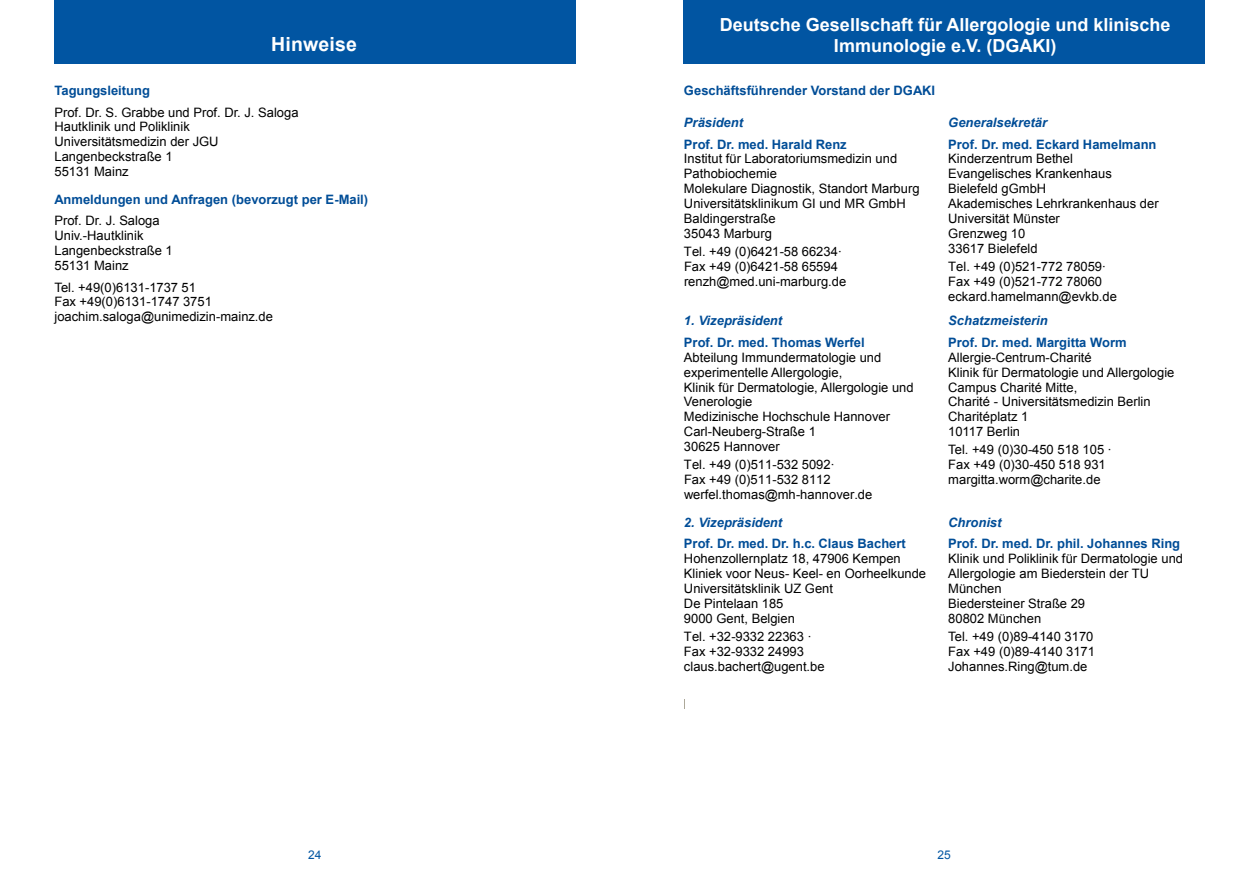
<style>
.page{position:relative;width:1259px;height:893px;background:#fff}
.page>*{position:absolute;margin:0;border:0;box-sizing:border-box;transform-origin:0 0}
.t1{font:700 19.5px "Arial";letter-spacing:.01em;color:#fff}
.t2{font:700 18px/21px "Arial";color:#fff;text-align:center}
.t3{font:700 15.15px/17.5px "Arial";color:#fff;text-align:center}
.t4{font:12.9px/14.9px "Arial";color:#000}
.t5{font:700 12.9px "Arial";color:#004d97}
.t6{font:italic 700 12.9px "Arial";color:#004d97}
.t7{font:12px "Arial";color:#0155a2}
</style>
<div class="page">
<div style="left:54px;top:0;width:521px;height:64px;background:#0155a2"></div>
<div style="left:683px;top:0;width:522px;height:64px;background:#0155a2"></div>
<h1 class="t1" style="left:271px;top:34px;width:87px">Hinweise</h1>
<p class="t5" style="left:54px;top:83px;width:97px">Tagungsleitung</p>
<p class="t4" style="left:54px;top:105px;width:246px">Prof. Dr. S. Grabbe und Prof. Dr. J. Saloga<br>Hautklinik und Poliklinik<br>Universitätsmedizin der JGU<br>Langenbeckstraße 1<br>55131 Mainz</p>
<p class="t5" style="left:54px;top:192px;width:315px">Anmeldungen und Anfragen (bevorzugt per E-Mail)</p>
<p class="t4" style="left:54px;top:213px;width:120px">Prof. Dr. J. Saloga<br>Univ.-Hautklinik<br>Langenbeckstraße 1<br>55131 Mainz</p>
<p class="t4" style="left:54px;top:280px;width:220px">Tel. +49(0)6131-1737 51<br>Fax +49(0)6131-1747 3751 joachim.saloga@unimedizin-mainz.de</p>
<p class="t3" style="left:755px;top:8px;width:380px">Deutsche Gesellschaft für Allergologie und klinische<br>Immunologie e.V. (DGAKI)</p>
<h2 class="t2" style="left:720px;top:14px;width:452px">Deutsche Gesellschaft für Allergologie und klinische<br>Immunologie e.V. (DGAKI)</h2>
<p class="t5" style="left:684px;top:84px;width:253px">Geschäftsführender Vorstand der DGAKI</p>
<p class="t6" style="left:684px;top:115px;width:61px">Präsident</p>
<p class="t5" style="left:684px;top:137px;width:164px">Prof. Dr. med. Harald Renz</p>
<p class="t4" style="left:684px;top:152px;width:237px">Institut für Laboratoriumsmedizin und<br>Pathobiochemie<br>Molekulare Diagnostik, Standort Marburg<br>Universitätsklinikum GI und MR GmbH<br>Baldingerstraße<br>35043 Marburg</p>
<p class="t4" style="left:684px;top:244px;width:164px">Tel. +49 (0)6421-58 66234·<br>Fax +49 (0)6421-58 65594 renzh@med.uni-marburg.de</p>
<p class="t6" style="left:684px;top:314px;width:100px">1. Vizepräsident</p>
<p class="t5" style="left:684px;top:335px;width:182px">Prof. Dr. med. Thomas Werfel</p>
<p class="t4" style="left:684px;top:350px;width:231px">Abteilung Immundermatologie und experimentelle Allergologie,<br>Klinik für Dermatologie, Allergologie und<br>Venerologie<br>Medizinische Hochschule Hannover<br>Carl-Neuberg-Straße 1<br>30625 Hannover</p>
<p class="t4" style="left:684px;top:457px;width:190px">Tel. +49 (0)511-532 5092·<br>Fax +49 (0)511-532 8112 werfel.thomas@mh-hannover.de</p>
<p class="t6" style="left:684px;top:515px;width:100px">2. Vizepräsident</p>
<p class="t5" style="left:684px;top:537px;width:223px">Prof. Dr. med. Dr. h.c. Claus Bachert</p>
<p class="t4" style="left:684px;top:551px;width:244px">Hohenzollernplatz 18, 47906 Kempen<br>Kliniek voor Neus- Keel- en Oorheelkunde<br>Universitätsklinik UZ Gent<br>De Pintelaan 185<br>9000 Gent, Belgien</p>
<p class="t4" style="left:684px;top:629px;width:142px">Tel. +32-9332 22363 ·<br>Fax +32-9332 24993 claus.bachert@ugent.be</p>
<p class="t6" style="left:948px;top:115px;width:100px">Generalsekretär</p>
<p class="t5" style="left:948px;top:137px;width:210px">Prof. Dr. med. Eckard Hamelmann</p>
<p class="t4" style="left:948px;top:152px;width:212px">Kinderzentrum Bethel<br>Evangelisches Krankenhaus<br>Bielefeld gGmbH<br>Akademisches Lehrkrankenhaus der<br>Universität Münster<br>Grenzweg 10<br>33617 Bielefeld</p>
<p class="t4" style="left:948px;top:259px;width:170px">Tel. +49 (0)521-772 78059·<br>Fax +49 (0)521-772 78060 eckard.hamelmann@evkb.de</p>
<p class="t6" style="left:948px;top:314px;width:101px">Schatzmeisterin</p>
<p class="t5" style="left:948px;top:335px;width:180px">Prof. Dr. med. Margitta Worm</p>
<p class="t4" style="left:948px;top:350px;width:228px">Allergie-Centrum-Charité<br>Klinik für Dermatologie und Allergologie<br>Campus Charité Mitte,<br>Charité - Universitätsmedizin Berlin<br>Charitéplatz 1<br>10117 Berlin</p>
<p class="t4" style="left:948px;top:443px;width:165px">Tel. +49 (0)30-450 518 105 ·<br>Fax +49 (0)30-450 518 931 margitta.worm@charite.de</p>
<p class="t6" style="left:948px;top:515px;width:55px">Chronist</p>
<p class="t5" style="left:948px;top:537px;width:233px">Prof. Dr. med. Dr. phil. Johannes Ring</p>
<p class="t4" style="left:948px;top:551px;width:236px">Klinik und Poliklinik für Dermatologie und<br>Allergologie am Biederstein der TU<br>München<br>Biedersteiner Straße 29<br>80802 München</p>
<p class="t4" style="left:948px;top:629px;width:148px;text-align:justify">Tel. +49 (0)89-4140 3170<br>Fax +49 (0)89-4140 3171<br>Johannes.Ring@tum.de</p>
<p class="t7" style="left:308px;top:848px;width:15px">24</p>
<p class="t7" style="left:937px;top:848px;width:15px">25</p>
</div>
